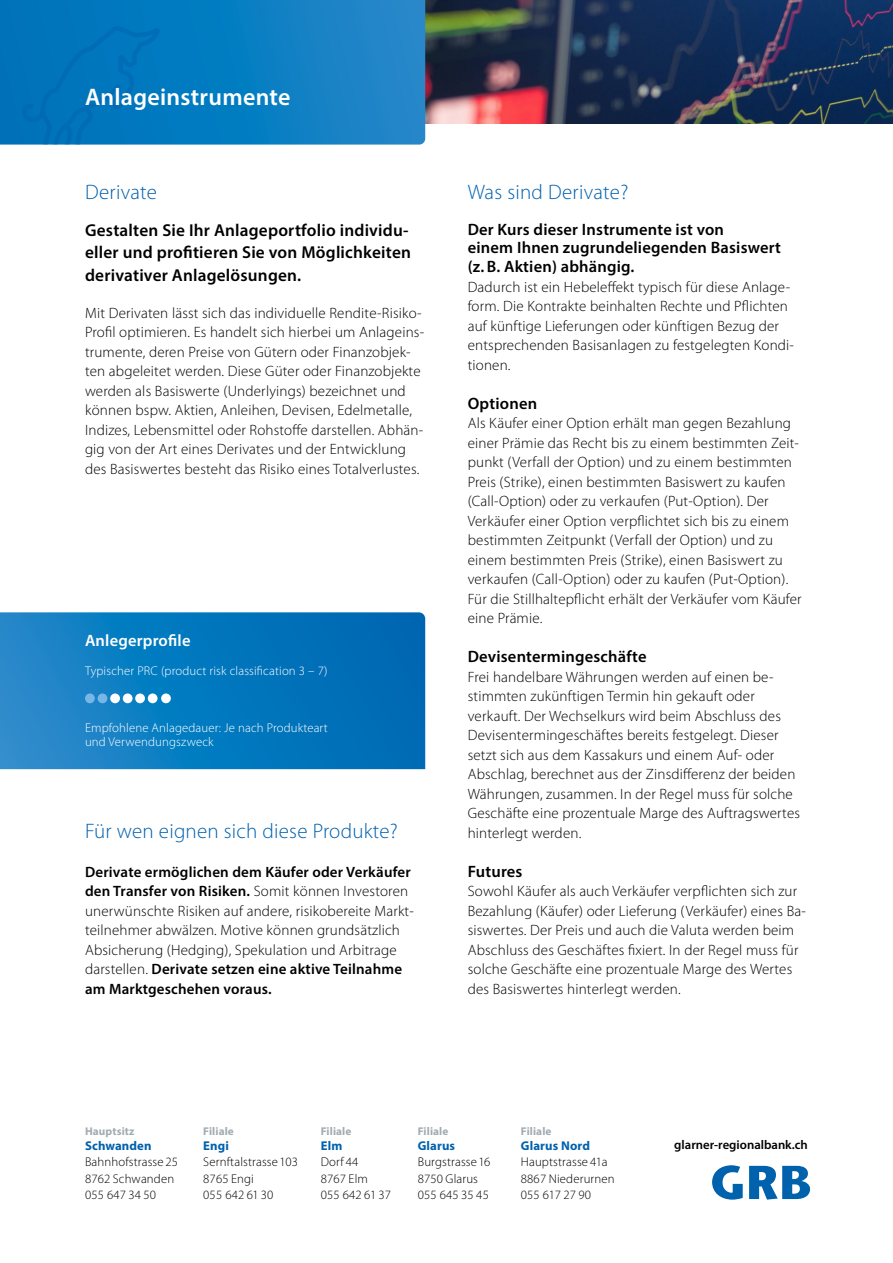
<style>
.page{position:relative;width:893px;height:1263px;background:#fff}
.page>*{position:absolute;margin:0;border:0;box-sizing:border-box;transform-origin:0 0}
.t1{font:600 24px "Myriad Pro";letter-spacing:.01em;color:#fff}
.t2{font:300 21px "Myriad Pro";letter-spacing:.01em;color:#0061ad}
.t3{font:600 17.25px/22.5px "Myriad Pro";letter-spacing:.01em;color:#000}
.t4{font:600 16.5px/18px "Myriad Pro";letter-spacing:.01em;color:#000}
.t5{font:600 16.5px "Myriad Pro";letter-spacing:.01em;color:#fff}
.t6{font:300 15px/19.5px "Myriad Pro";letter-spacing:.01em;color:#000}
.t7{font:300 12.75px/16.5px "Myriad Pro";letter-spacing:.01em;color:#000}
.t8{font:300 12.75px/14.2px "Myriad Pro";letter-spacing:.01em;color:#fff}
.t9{font:700 12.75px "Myriad Pro";letter-spacing:.01em;color:#0061ad}
.t10{font:600 12.75px "Myriad Pro";color:#000}
.t11{font:700 11.25px "Myriad Pro";letter-spacing:.01em;color:#a1abb1}
.s1{font-weight:600}
</style>
<div class="page">
<svg style="left:712px;top:1165px;width:31px;height:34px"></svg>
<svg style="left:749px;top:1166px;width:61px;height:33px"></svg>
<img style="left:425px;top:0;width:468px;height:123px">
<svg style="left:0;top:0;width:425px;height:145px;background:#0e7fc3"></svg>
<svg style="left:22px;top:25px;width:138px;height:120px;background:#0074bb"></svg>
<svg style="left:0;top:612px;width:425px;height:157px;background:#0a78be"></svg>
<div style="left:161px;top:693px;width:10px;height:10px;background:#fff;border-radius:50%"></div>
<div style="left:148px;top:693px;width:10px;height:10px;background:#fff;border-radius:50%"></div>
<div style="left:135px;top:693px;width:10px;height:10px;background:#fff;border-radius:50%"></div>
<div style="left:123px;top:693px;width:10px;height:10px;background:#fff;border-radius:50%"></div>
<div style="left:110px;top:693px;width:10px;height:10px;background:#fff;border-radius:50%"></div>
<div style="left:98px;top:693px;width:9px;height:10px;background:#78b7e5;border-radius:50%"></div>
<div style="left:85px;top:693px;width:10px;height:10px;background:#78b7e5;border-radius:50%"></div>
<h1 class="t1" style="left:85px;top:82px;width:207px">Anlageinstrumente</h1>
<h2 class="t2" style="left:85px;top:180px;width:73px">Derivate</h2>
<p class="t3" style="left:85px;top:218px;width:327px">Gestalten Sie Ihr Anlageportfolio individu&shy;eller und profitieren Sie von Möglichkeiten derivativer Anlagelösungen.</p>
<p class="t6" style="left:85px;top:303px;width:341px">Mit Derivaten lässt sich das individuelle Rendite-Risiko-Profil optimieren. Es handelt sich hierbei um Anlageins&shy;trumente, deren Preise von Gütern oder Finanzobjek&shy;ten abgeleitet werden. Diese Güter oder Finanzobjekte werden als Basiswerte (Underlyings) bezeichnet und können bspw. Aktien, Anleihen, Devisen, Edelmetalle, Indizes, Lebensmittel oder Rohstoffe darstellen. Abhän&shy;gig von der Art eines Derivates und der Entwicklung des Basiswertes besteht das Risiko eines Totalverlustes.</p>
<p class="t5" style="left:85px;top:630px;width:107px">Anlegerprofile</p>
<p class="t8" style="left:85px;top:663px;width:244px">Typischer PRC (product risk classification 3 – 7)</p>
<p class="t8" style="left:85px;top:720px;width:244px">Empfohlene Anlagedauer: Je nach Produkteart und Verwendungszweck</p>
<h2 class="t2" style="left:85px;top:819px;width:314px">Für wen eignen sich diese Produkte?</h2>
<p class="t6" style="left:85px;top:862px;width:330px"><span class="s1">Derivate ermöglichen dem Käufer oder Verkäufer den Transfer von Risiken.</span> Somit können Investoren unerwünschte Risiken auf andere, risikobereite Markt&shy;teilnehmer abwälzen. Motive können grundsätzlich Absicherung (Hedging), Spekulation und Arbitrage darstellen. <span class="s1">Derivate setzen eine aktive Teilnahme am Marktgeschehen voraus.</span></p>
<h2 class="t2" style="left:468px;top:180px;width:162px">Was sind Derivate?</h2>
<p class="t4" style="left:468px;top:220px;width:315px">Der Kurs dieser Instrumente ist von<br>einem Ihnen zugrundeliegenden Basiswert</p>
<p class="t4" style="left:468px;top:257px;width:168px">(z. B. Aktien) abhängig.</p>
<p class="t6" style="left:468px;top:277px;width:328px">Dadurch ist ein Hebeleffekt typisch für diese Anlage&shy;form. Die Kontrakte beinhalten Rechte und Pflichten auf künftige Lieferungen oder künftigen Bezug der entsprechenden Basisanlagen zu festgelegten Kondi&shy;tionen.</p>
<p class="t4" style="left:468px;top:394px;width:71px">Optionen</p>
<p class="t6" style="left:468px;top:414px;width:335px">Als Käufer einer Option erhält man gegen Bezahlung einer Prämie das Recht bis zu einem bestimmten Zeit&shy;punkt (Verfall der Option) und zu einem bestimmten Preis (Strike), einen bestimmten Basiswert zu kaufen (Call-Option) oder zu verkaufen (Put-Option). Der Verkäufer einer Option verpflichtet sich bis zu einem bestimmten Zeitpunkt (Verfall der Option) und zu einem bestimmten Preis (Strike), einen Basiswert zu verkaufen (Call-Option) oder zu kaufen (Put-Option).<br>Für die Stillhaltepflicht erhält der Verkäufer vom Käufer eine Prämie.</p>
<p class="t4" style="left:468px;top:647px;width:180px">Devisentermingeschäfte</p>
<p class="t6" style="left:468px;top:667px;width:334px">Frei handelbare Währungen werden auf einen be&shy;stimmten zukünftigen Termin hin gekauft oder verkauft. Der Wechselkurs wird beim Abschluss des Devisentermingeschäftes bereits festgelegt. Dieser setzt sich aus dem Kassakurs und einem Auf- oder Abschlag, berechnet aus der Zinsdifferenz der beiden Währungen, zusammen. In der Regel muss für solche Geschäfte eine prozentuale Marge des Auftragswertes hinterlegt werden.</p>
<p class="t4" style="left:468px;top:862px;width:56px">Futures</p>
<p class="t6" style="left:468px;top:882px;width:340px">Sowohl Käufer als auch Verkäufer verpflichten sich zur Bezahlung (Käufer) oder Lieferung (Verkäufer) eines Ba&shy;siswertes. Der Preis und auch die Valuta werden beim Abschluss des Geschäftes fixiert. In der Regel muss für solche Geschäfte eine prozentuale Marge des Wertes des Basiswertes hinterlegt werden.</p>
<p class="t11" style="left:85px;top:1124px;width:51px">Hauptsitz</p>
<p class="t9" style="left:85px;top:1137px;width:68px">Schwanden</p>
<p class="t7" style="left:85px;top:1154px;width:95px">Bahnhofstrasse 25<br>8762 Schwanden<br>055 647 34 50</p>
<p class="t11" style="left:203px;top:1124px;width:32px">Filiale</p>
<p class="t9" style="left:203px;top:1137px;width:27px">Engi</p>
<p class="t7" style="left:203px;top:1154px;width:96px">Sernftalstrasse103<br>8765 Engi<br>055 642 61 30</p>
<p class="t11" style="left:321px;top:1124px;width:32px">Filiale</p>
<p class="t9" style="left:321px;top:1137px;width:23px">Elm</p>
<p class="t7" style="left:321px;top:1154px;width:72px">Dorf 44<br>8767 Elm<br>055 642 61 37</p>
<p class="t11" style="left:418px;top:1124px;width:32px">Filiale</p>
<p class="t9" style="left:418px;top:1137px;width:39px">Glarus</p>
<p class="t7" style="left:418px;top:1154px;width:74px">Burgstrasse16<br>8750 Glarus<br>055 645 35 45</p>
<p class="t11" style="left:521px;top:1124px;width:32px">Filiale</p>
<p class="t9" style="left:521px;top:1137px;width:71px">Glarus Nord</p>
<p class="t7" style="left:521px;top:1154px;width:95px">Hauptstrasse 41a<br>8867 Niederurnen<br>055 617 27 90</p>
<p class="t10" style="left:674px;top:1137px;width:135px">glarner-regionalbank.ch</p>
</div>
